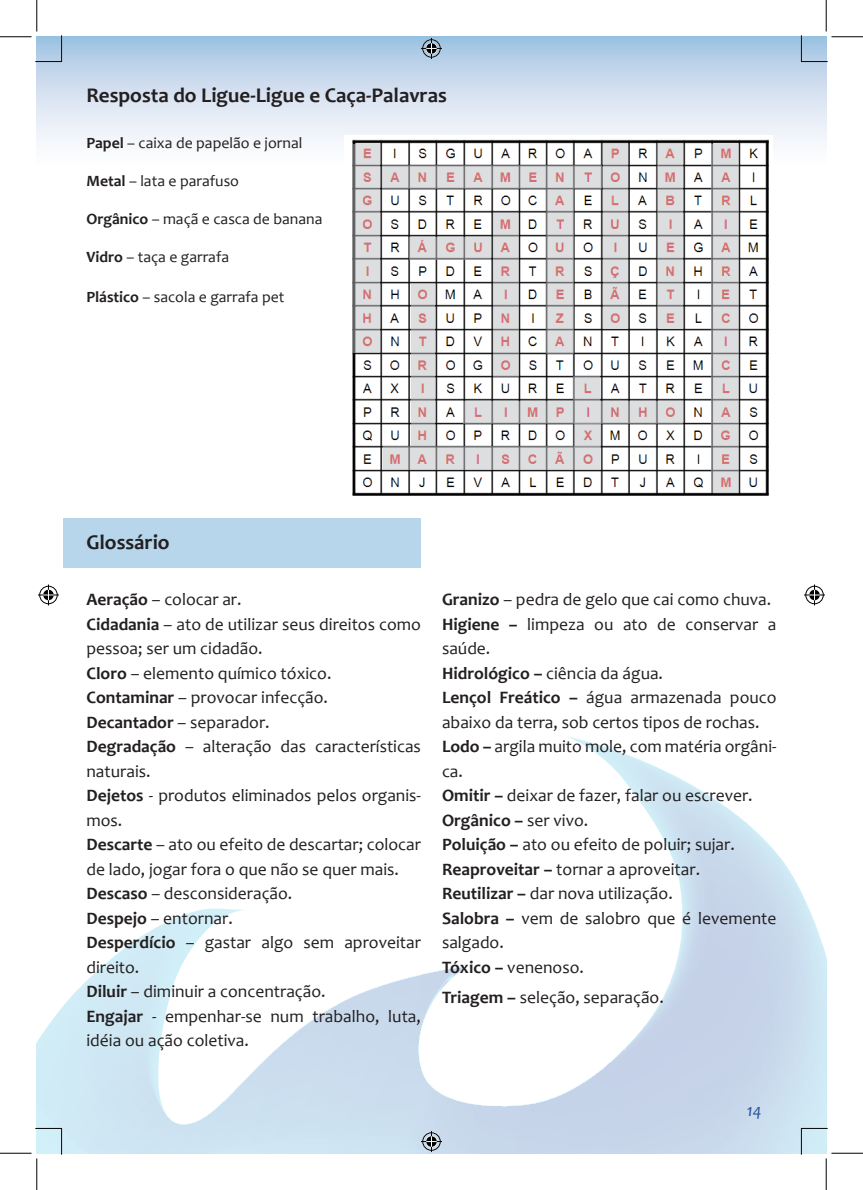
<style>
.page{position:relative;width:863px;height:1190px;background:#fff}
.page>*{position:absolute;margin:0;border:0;box-sizing:border-box;transform-origin:0 0}
.t1{font:700 21px "Candara";color:#231f20}
.t2{font:17.5px/24.5px "Candara";color:#231f20}
.t3{font:700 17.5px "Candara";color:#231f20}
.t4{font:italic 17.5px "Candara";color:#253f8e}
.t5{font:15.75px "Candara";color:#231f20}
.s1{font-weight:700}
.s2{font-weight:400}
</style>
<div class="page">
<svg style="left:37px;top:37px;width:788px;height:106px;background:#cedeee"></svg>
<svg style="left:37px;top:737px;width:788px;height:416px"></svg>
<img style="left:344px;top:135px;width:427px;height:361px">
<div style="left:64px;top:518px;width:357px;height:50px;background:#b7d5eb"></div>
<svg style="left:656px;top:144px;width:26px;height:184px;background:#cdc7c8"></svg>
<svg style="left:710px;top:144px;width:28px;height:349px;background:#d0cacb"></svg>
<svg style="left:382px;top:447px;width:217px;height:23px;background:#d3cdce"></svg>
<svg style="left:463px;top:401px;width:219px;height:22px;background:#d5cfd0"></svg>
<svg style="left:602px;top:143px;width:25px;height:185px;background:#d1cccd"></svg>
<svg style="left:546px;top:189px;width:27px;height:165px;background:#cfc9ca"></svg>
<svg style="left:573px;top:376px;width:27px;height:24px"></svg>
<svg style="left:574px;top:424px;width:26px;height:24px"></svg>
<svg style="left:493px;top:213px;width:25px;height:164px;background:#d4cecf"></svg>
<svg style="left:382px;top:165px;width:219px;height:24px;background:#cbc5c6"></svg>
<svg style="left:410px;top:284px;width:24px;height:162px;background:#d6d0d1"></svg>
<svg style="left:354px;top:144px;width:26px;height:208px;background:#cfc9ca"></svg>
<svg style="left:409px;top:237px;width:82px;height:23px;background:#cfc9ca"></svg>
<svg style="left:35px;top:35px;width:27px;height:27px"></svg>
<svg style="left:35px;top:1128px;width:27px;height:26px"></svg>
<svg style="left:800px;top:35px;width:27px;height:27px"></svg>
<svg style="left:800px;top:1128px;width:27px;height:26px"></svg>
<hr style="left:0;top:36px;width:32px;height:1px;background:#000">
<hr style="left:831px;top:36px;width:31px;height:1px;background:#000">
<hr style="left:0;top:1153px;width:32px;height:1px;background:#000">
<hr style="left:831px;top:1153px;width:31px;height:1px;background:#000">
<hr style="left:36px;top:0;width:1px;height:31px;background:#000">
<hr style="left:36px;top:1158px;width:1px;height:32px;background:#000">
<hr style="left:825px;top:0;width:1px;height:31px;background:#000">
<hr style="left:825px;top:1158px;width:1px;height:32px;background:#000">
<svg style="left:421px;top:38px;width:21px;height:21px"></svg>
<svg style="left:421px;top:1131px;width:21px;height:21px"></svg>
<svg style="left:38px;top:584px;width:21px;height:21px"></svg>
<svg style="left:804px;top:584px;width:20px;height:21px"></svg>
<p class="t1" style="left:86px;top:82px;width:362px">Resposta do Ligue-Ligue e Caça-Palavras</p>
<p class="t5" style="left:86px;top:134px;width:217px"><span class="s1">Papel</span> – caixa de papelão e jornal</p>
<p class="t5" style="left:86px;top:172px;width:154px"><span class="s1">Metal</span> – lata e parafuso</p>
<p class="t5" style="left:86px;top:209px;width:237px"><span class="s1">Orgânico</span> – maçã e casca de banana</p>
<p class="t5" style="left:86px;top:247px;width:144px"><span class="s1">Vidro</span> – taça e garrafa</p>
<p class="t5" style="left:86px;top:287px;width:199px"><span class="s1">Plástico</span> – sacola e garrafa pet</p>
<p class="t1" style="left:86px;top:529px;width:85px">Glossário</p>
<p class="t2" style="left:86px;top:587px;width:157px"><span class="s1">Aeração</span> – colocar ar.</p>
<p class="t2" style="left:86px;top:612px;width:336px"><span class="s1">Cidadania</span> – ato de utilizar seus direitos como pessoa; ser um cidadão.</p>
<p class="t2" style="left:86px;top:661px;width:246px"><span class="s1">Cloro</span> – elemento químico tóxico.</p>
<p class="t2" style="left:86px;top:685px;width:243px"><span class="s1">Contaminar</span> – provocar infecção.</p>
<p class="t2" style="left:86px;top:710px;width:185px"><span class="s1">Decantador</span> – separador.</p>
<p class="t2" style="left:86px;top:734px;width:336px"><span class="s1">Degradação</span> – alteração das características naturais.</p>
<p class="t2" style="left:86px;top:783px;width:336px"><span class="s1">Dejetos</span> - produtos eliminados pelos organis&shy;mos.</p>
<p class="t2" style="left:86px;top:832px;width:336px"><span class="s1">Descarte</span> – ato ou efeito de descartar; colocar de lado, jogar fora o que não se quer mais.</p>
<p class="t2" style="left:86px;top:881px;width:207px"><span class="s1">Descaso</span> – desconsideração.</p>
<p class="t2" style="left:86px;top:906px;width:148px"><span class="s1">Despejo</span> – entornar.</p>
<p class="t2" style="left:86px;top:930px;width:336px"><span class="s1">Desperdício</span> – gastar algo sem aproveitar direito.</p>
<p class="t2" style="left:86px;top:979px;width:241px"><span class="s1">Diluir</span> – diminuir a concentração.</p>
<p class="t2" style="left:86px;top:1004px;width:336px"><span class="s1">Engajar</span> - empenhar-se num trabalho, luta, idéia ou ação coletiva.</p>
<p class="t2" style="left:442px;top:587px;width:331px"><span class="s1">Granizo</span> – pedra de gelo que cai como chuva.</p>
<p class="t2" style="left:442px;top:612px;width:336px"><span class="s1">Higiene –</span> limpeza ou ato de conservar a saúde.</p>
<p class="t2" style="left:442px;top:661px;width:222px"><span class="s1">Hidrológico –</span> ciência da água.</p>
<p class="t2" style="left:442px;top:685px;width:336px"><span class="s1">Lençol Freático –</span> água armazenada pouco abaixo da terra, sob certos tipos de rochas.</p>
<p class="t2" style="left:442px;top:734px;width:336px"><span class="s1">Lodo –</span> argila muito mole, com matéria orgâni&shy;ca.</p>
<p class="t2" style="left:442px;top:783px;width:312px"><span class="s1">Omitir –</span> deixar de fazer, falar ou escrever.</p>
<p class="t3" style="left:442px;top:809px;width:148px">Orgânico – <span class="s2">ser vivo.</span></p>
<p class="t2" style="left:442px;top:832px;width:294px"><span class="s1">Poluição –</span> ato ou efeito de poluir; sujar.</p>
<p class="t2" style="left:442px;top:857px;width:259px"><span class="s1">Reaproveitar –</span> tornar a aproveitar.</p>
<p class="t2" style="left:442px;top:881px;width:232px"><span class="s1">Reutilizar –</span> dar nova utilização.</p>
<p class="t2" style="left:442px;top:906px;width:336px"><span class="s1">Salobra –</span> vem de salobro que é levemente salgado.</p>
<p class="t2" style="left:442px;top:955px;width:143px"><span class="s1">Tóxico –</span> venenoso.</p>
<p class="t2" style="left:442px;top:984px;width:223px"><span class="s1">Triagem –</span> seleção, separação.</p>
<p class="t4" style="left:746px;top:1100px;width:16px">14</p>
</div>
